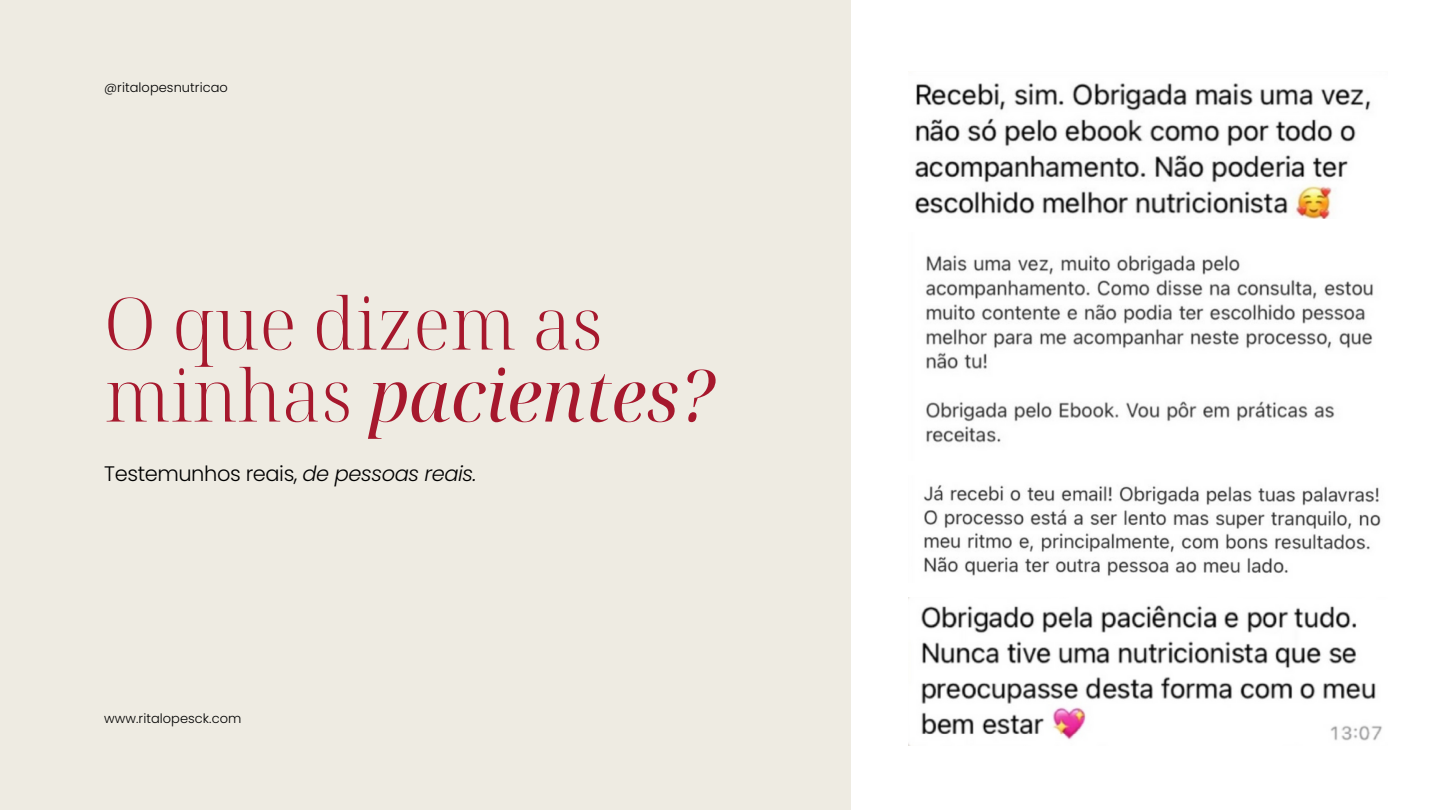
<style>
.page{position:relative;width:1440px;height:810px;background:#eeebe2}
.page>*{position:absolute;margin:0;border:0;box-sizing:border-box;transform-origin:0 0}
.t1{font:300 72px/72px "Noto Serif Display";color:#a6182d}
.t2{font:300 21px "Poppins";letter-spacing:-.02em;color:#000}
.t3{font:300 13px "Poppins";letter-spacing:.005em;color:#000}
.s1{font-weight:400;font-style:italic}
.s2{font-style:italic}
</style>
<div class="page">
<div style="left:851px;top:0;width:589px;height:810px;background:#fff"></div>
<img style="left:915px;top:83px;width:456px;height:135px">
<img style="left:926px;top:255px;width:447px;height:188px">
<img style="left:923px;top:485px;width:458px;height:91px">
<img style="left:909px;top:597px;width:473px;height:149px">
<p class="t3" style="left:104px;top:79px;width:125px">@ritalopesnutricao</p>
<p class="t1" style="left:104px;top:286px;width:613px">O que dizem as minhas <span class="s1">pacientes?</span></p>
<p class="t2" style="left:104px;top:459px;width:374px">Testemunhos reais, <span class="s2">de pessoas reais.</span></p>
<p class="t3" style="left:104px;top:709px;width:139px">www.ritalopesck.com</p>
</div>
